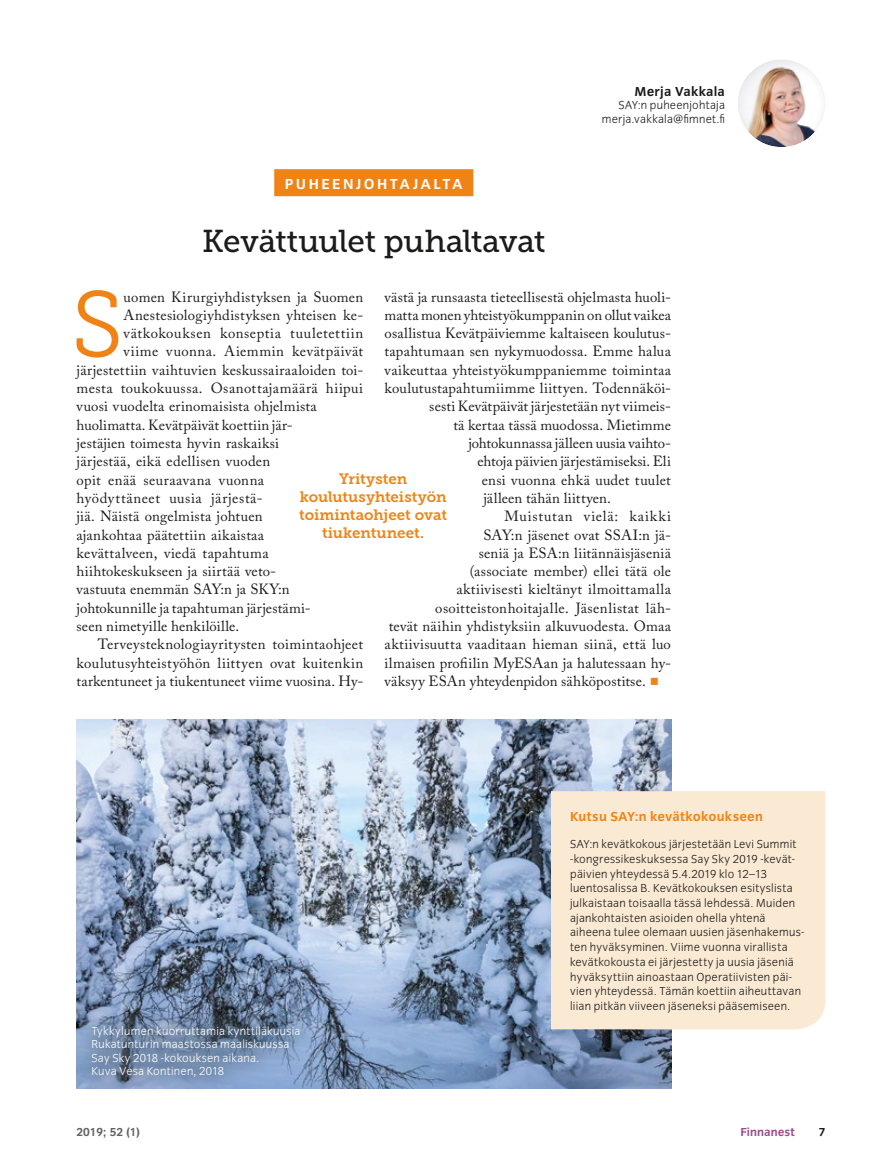
<style>
.page{position:relative;width:885px;height:1174px;background:#fff}
.page>*{position:absolute;margin:0;border:0;box-sizing:border-box;transform-origin:0 0}
.t1{font:92.85px "Museo Slab 300";color:#f08316}
.t2{font:31.5px "Museo Slab 500";letter-spacing:-.015em;color:#1b1b1a}
.t3{font:15px/18px "Museo Slab 700";color:#f08316;text-align:center}
.t4{font:700 15px "Congress Sans";letter-spacing:.165em;color:#fff}
.t5{font:14.7px "Adobe Caslon Pro";letter-spacing:.015em;color:#1b1b1a}
.t6{font:14.7px "Adobe Caslon Pro";letter-spacing:.035em;color:#1b1b1a}
.t7{font:14.7px "Adobe Caslon Pro";letter-spacing:.04em;color:#1b1b1a}
.t8{font:14.7px "Adobe Caslon Pro";letter-spacing:.06em;color:#1b1b1a}
.t9{font:700 13.5px "Congress Sans";letter-spacing:.015em;color:#f08316}
.t10{font:700 13.5px "Congress Sans";letter-spacing:.015em;color:#1b1b1a}
.t11{font:300 12px/14.7px "Congress Sans";letter-spacing:.02em;color:#1b1b1a;text-align:right}
.t12{font:300 12px/13.5px "Congress Sans";letter-spacing:.02em;color:#fff}
.t13{font:700 12px "Congress Sans";color:#636362}
.t14{font:700 12px "Congress Sans";color:#9b4b8e}
.t15{font:700 12px "Congress Sans";color:#1b1b1a}
.s1{color:#f08316}
</style>
<div class="page">
<img style="left:77px;top:720px;width:594px;height:369px">
<div style="left:72px;top:1006px;width:246px;height:89px;background:#486174;opacity:.5"></div>
<div style="left:737px;top:57px;width:90px;height:90px;background:#1b1b1a;opacity:.1"></div>
<div style="left:274px;top:169px;width:199px;height:27px;background:#f08316"></div>
<div style="left:551px;top:791px;width:274px;height:238px;background:#fae9d3"></div>
<p class="t4" style="left:285px;top:176px;width:179px">PUHEENJOHTAJALTA</p>
<h2 class="t2" style="left:202px;top:223px;width:345px">Kevättuulet puhaltavat</h2>
<p class="t10" style="left:634px;top:84px;width:92px">Merja Vakkala</p>
<p class="t11" style="left:601px;top:99px;width:125px;line-height:13.5px">SAY:n puheenjohtaja merja.vakkala@fimnet.fi</p>
<h1 class="t1" style="left:71px;top:274px;width:54px">S</h1>
<p class="t5" style="left:124px;top:288px;width:241px">uomen Kirurgiyhdistyksen ja Suomen</p>
<p class="t5" style="left:384px;top:288px;width:288px">västä ja runsaasta tieteellisestä ohjelmasta huoli-</p>
<p class="t5" style="left:384px;top:306px;width:288px">matta monen yhteistyökumppanin on ollut vaikea</p>
<p class="t5" style="left:384px;top:324px;width:288px">osallistua Kevätpäiviemme kaltaiseen koulutus-</p>
<p class="t5" style="left:384px;top:343px;width:288px">tapahtumaan sen nykymuodossa. Emme halua</p>
<p class="t5" style="left:384px;top:361px;width:288px">vaikeuttaa yhteistyökumppaniemme toimintaa</p>
<p class="t5" style="left:384px;top:379px;width:288px">koulutustapahtumiimme liittyen. Todennäköi-</p>
<p class="t5" style="left:429px;top:398px;width:243px">sesti Kevätpäivät järjestetään nyt viimeis-</p>
<p class="t5" style="left:453px;top:416px;width:219px">tä kertaa tässä muodossa. Mietimme</p>
<p class="t5" style="left:468px;top:434px;width:204px">johtokunnassa jälleen uusia vaihto-</p>
<p class="t5" style="left:477px;top:452px;width:195px">ehtoja päivien järjestämiseksi. Eli</p>
<p class="t5" style="left:482px;top:471px;width:190px">ensi vuonna ehkä uudet tuulet</p>
<p class="t5" style="left:483px;top:489px;width:129px">jälleen tähän liittyen.</p>
<p class="t8" style="left:504px;top:507px;width:168px">Muistutan vielä: kaikki</p>
<p class="t5" style="left:483px;top:526px;width:189px">SAY:n jäsenet ovat SSAI:n jä-</p>
<p class="t5" style="left:479px;top:544px;width:194px">seniä ja ESA:n liitännäisjäseniä</p>
<p class="t5" style="left:470px;top:562px;width:203px">(associate member) ellei tätä ole</p>
<p class="t5" style="left:456px;top:581px;width:216px">aktiivisesti kieltänyt ilmoittamalla</p>
<p class="t5" style="left:435px;top:599px;width:237px">osoitteistonhoitajalle. Jäsenlistat läh-</p>
<p class="t5" style="left:389px;top:617px;width:283px">tevät näihin yhdistyksiin alkuvuodesta. Omaa</p>
<p class="t5" style="left:384px;top:635px;width:288px">aktiivisuutta vaaditaan hieman siinä, että luo</p>
<p class="t5" style="left:384px;top:654px;width:288px">ilmaisen profiilin MyESAan ja halutessaan hy-</p>
<p class="t5" style="left:384px;top:672px;width:276px">väksyy ESAn yhteydenpidon sähköpostitse. <span class="s1">○</span></p>
<p class="t5" style="left:124px;top:306px;width:241px">Anestesiologiyhdistyksen yhteisen ke-</p>
<p class="t7" style="left:124px;top:324px;width:241px">vätkokouksen konseptia tuuletettiin</p>
<p class="t6" style="left:124px;top:343px;width:241px">viime vuonna. Aiemmin kevätpäivät</p>
<p class="t5" style="left:77px;top:361px;width:288px">järjestettiin vaihtuvien keskussairaaloiden toi-</p>
<p class="t6" style="left:77px;top:379px;width:288px">mesta toukokuussa. Osanottajamäärä hiipui</p>
<p class="t5" style="left:77px;top:398px;width:242px">vuosi vuodelta erinomaisista ohjelmista</p>
<p class="t5" style="left:77px;top:416px;width:218px">huolimatta. Kevätpäivät koettiin jär-</p>
<p class="t5" style="left:77px;top:434px;width:204px">jestäjien toimesta hyvin raskaiksi</p>
<p class="t5" style="left:77px;top:452px;width:195px">järjestää, eikä edellisen vuoden</p>
<p class="t5" style="left:77px;top:471px;width:189px">opit enää seuraavana vuonna</p>
<p class="t7" style="left:77px;top:489px;width:188px">hyödyttäneet uusia järjestä-</p>
<p class="t5" style="left:77px;top:507px;width:188px">jiä. Näistä ongelmista johtuen</p>
<p class="t5" style="left:77px;top:526px;width:189px">ajankohtaa päätettiin aikaistaa</p>
<p class="t5" style="left:77px;top:544px;width:193px">kevättalveen, viedä tapahtuma</p>
<p class="t5" style="left:77px;top:562px;width:201px">hiihtokeskukseen ja siirtää veto-</p>
<p class="t5" style="left:77px;top:581px;width:214px">vastuuta enemmän SAY:n ja SKY:n</p>
<p class="t5" style="left:77px;top:599px;width:236px">johtokunnille ja tapahtuman järjestämi-</p>
<p class="t5" style="left:77px;top:617px;width:164px">seen nimetyille henkilöille.</p>
<p class="t5" style="left:98px;top:635px;width:267px">Terveysteknologiayritysten toimintaohjeet</p>
<p class="t5" style="left:77px;top:654px;width:288px">koulutusyhteistyöhön liittyen ovat kuitenkin</p>
<p class="t5" style="left:77px;top:672px;width:288px">tarkentuneet ja tiukentuneet viime vuosina. Hy-</p>
<p class="t3" style="left:299px;top:469px;width:150px">Yritysten koulutusyhteistyön toimintaohjeet ovat tiukentuneet.</p>
<p class="t12" style="left:91px;top:1024px;width:210px">Tykkylumen kuorruttamia kynttiläkuusia Rukatunturin maastossa maaliskuussa Say Sky 2018 -kokouksen aikana.<br>Kuva Vesa Kontinen, 2018</p>
<p class="t9" style="left:570px;top:808px;width:194px">Kutsu SAY:n kevätkokoukseen</p>
<p class="t11" style="left:570px;top:837px;width:236px;text-align:left">SAY:n kevätkokous järjestetää n Levi Summit -kongressikeskuksessa Say Sky 2019 -kevät&shy;päivien yhteydessä 5.4.2019 klo 12–13 luentosalissa B. Kevätkokouksen esityslista julkaistaan toisaalla tässä lehdessä. Muiden ajankohtaisten asioiden ohella yhtenä aiheena tulee olemaan uusien jäsenhakemus&shy;ten hyväksyminen. Viime vuonna virallista kevätkokousta ei järjestetty ja uusia jäseniä hyväksyttiin ainoastaan Operatiivisten päi&shy;vien yhteydessä. Tämän koettiin aiheuttavan liian pitkän viiveen jäseneksi pääsemiseen.</p>
<p class="t13" style="left:77px;top:1125px;width:65px">2019; 52 (1)</p>
<p class="t14" style="left:740px;top:1125px;width:56px">Finnanest</p>
<p class="t15" style="left:818px;top:1125px;width:8px">7</p>
</div>
